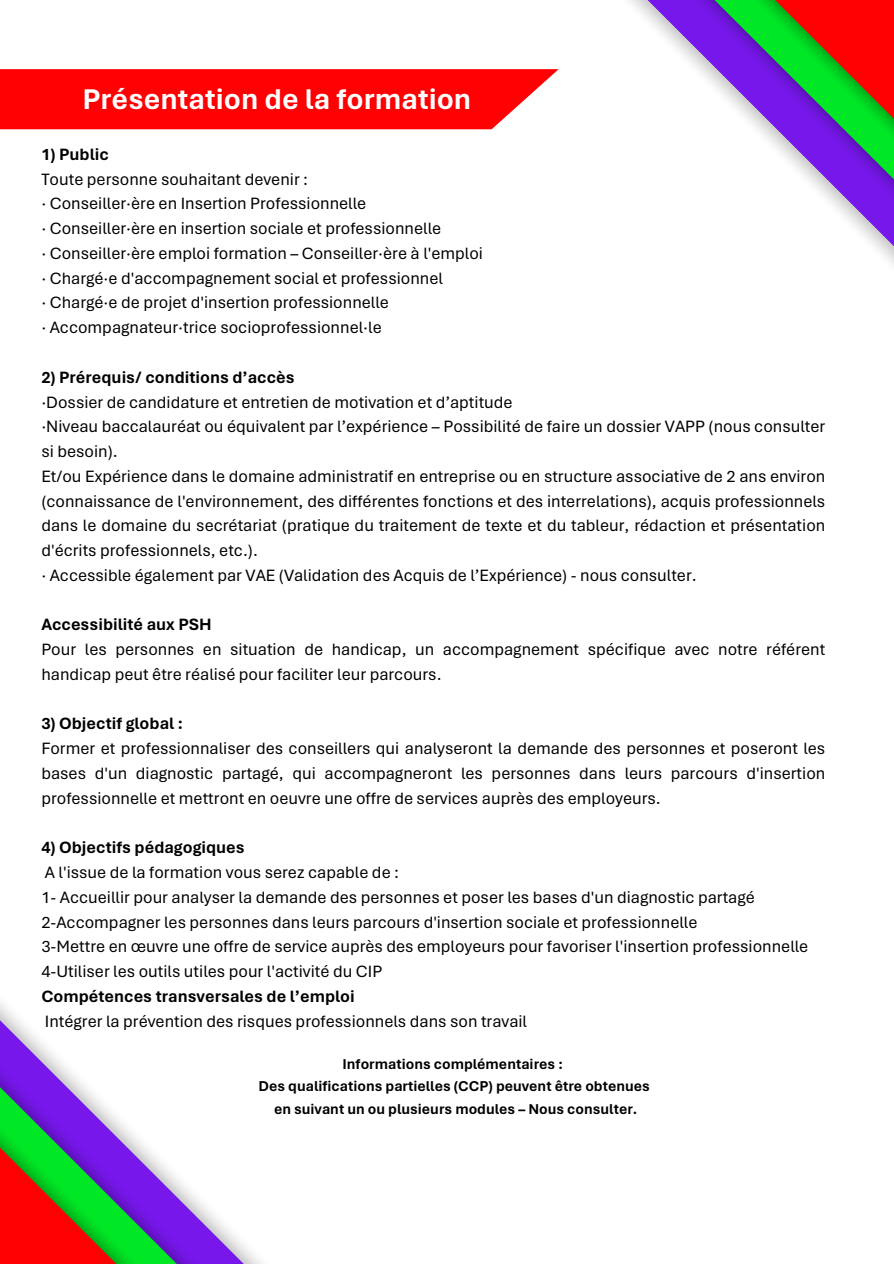
<style>
.page{position:relative;width:894px;height:1264px;background:#fff}
.page>*{position:absolute;margin:0;border:0;box-sizing:border-box;transform-origin:0 0}
.t1{font:700 30px "Aptos";color:#fff}
.t2{font:17.25px/24.8px "Aptos";color:#000}
.t3{font:700 15px "Aptos";color:#000}
.s1{font-weight:700}
</style>
<div class="page">
<img style="left:558px;top:0;width:335px;height:264px">
<svg style="left:711px;top:0;width:182px;height:186px"></svg>
<img style="left:0;top:1002px;width:261px;height:261px">
<svg style="left:0;top:1077px;width:180px;height:186px"></svg>
<svg style="left:0;top:69px;width:558px;height:60px;background:#ff0f12"></svg>
<p class="t1" style="left:82px;top:81px;width:390px">Présentation de la formation</p>
<p class="t2" style="left:41px;top:142px;width:443px"><span class="s1">1) Public<br></span>Toute personne souhaitant devenir :<br>· Conseiller·ère en Insertion Professionnelle<br>· Conseiller·ère en insertion sociale et professionnelle<br>· Conseiller·ère emploi formation – Conseiller·ère à l'emploi · Chargé·e d'accompagnement social et professionnel<br>· Chargé·e de projet d'insertion professionnelle<br>· Accompagnateur·trice socioprofessionnel·le</p>
<p class="t2" style="left:41px;top:365px;width:785px"><span class="s1">2) Prérequis/ conditions d’accès<br></span>·Dossier de candidature et entretien de motivation et d’aptitude<br>·Niveau baccalauréat ou équivalent par l’expérience – Possibilité de faire un dossier VAPP (nous consulter si besoin).<br>Et/ou Expérience dans le domaine administratif en entreprise ou en structure associative de 2 ans environ (connaissance de l'environnement, des différentes fonctions et des interrelations), acquis professionnels dans le domaine du secrétariat (pratique du traitement de texte et du tableur, rédaction et présentation d'écrits professionnels, etc.).<br>· Accessible également par VAE (Validation des Acquis de l’Expérience) - nous consulter.</p>
<h1 class="t2" style="left:41px;top:612px;width:785px"><span class="s1">Accessibilité aux PSH<br></span>Pour les personnes en situation de handicap, un accompagnement spécifique avec notre référent handicap peut être réalisé pour faciliter leur parcours.</h1>
<h2 class="t2" style="left:41px;top:711px;width:785px"><span class="s1">3) Objectif global :<br></span>Former et professionnaliser des conseillers qui analyseront la demande des personnes et poseront les bases d'un diagnostic partagé, qui accompagneront les personnes dans leurs parcours d'insertion professionnelle et mettront en oeuvre une offre de services auprès des employeurs.</h2>
<h2 class="t2" style="left:41px;top:835px;width:768px"><span class="s1">4) Objectifs pédagogiques<br></span>A l'issue de la formation vous serez capable de :<br>1- Accueillir pour analyser la demande des personnes et poser les bases d'un diagnostic partagé 2-Accompagner les personnes dans leurs parcours d'insertion sociale et professionnelle<br>3-Mettre en œuvre une offre de service auprès des employeurs pour favoriser l'insertion professionnelle 4-Utiliser les outils utiles pour l'activité du CIP<br><span class="s1">Compétences transversales de l’emploi<br></span>Intégrer la prévention des risques professionnels dans son travail</h2>
<h2 class="t3" style="left:342px;top:1054px;width:222px">Informations complémentaires :</h2>
<h2 class="t3" style="left:258px;top:1077px;width:393px">Des qualifications partielles (CCP) peuvent être obtenues</h2>
<h2 class="t3" style="left:274px;top:1099px;width:365px">en suivant un ou plusieurs modules – Nous consulter.</h2>
</div>
